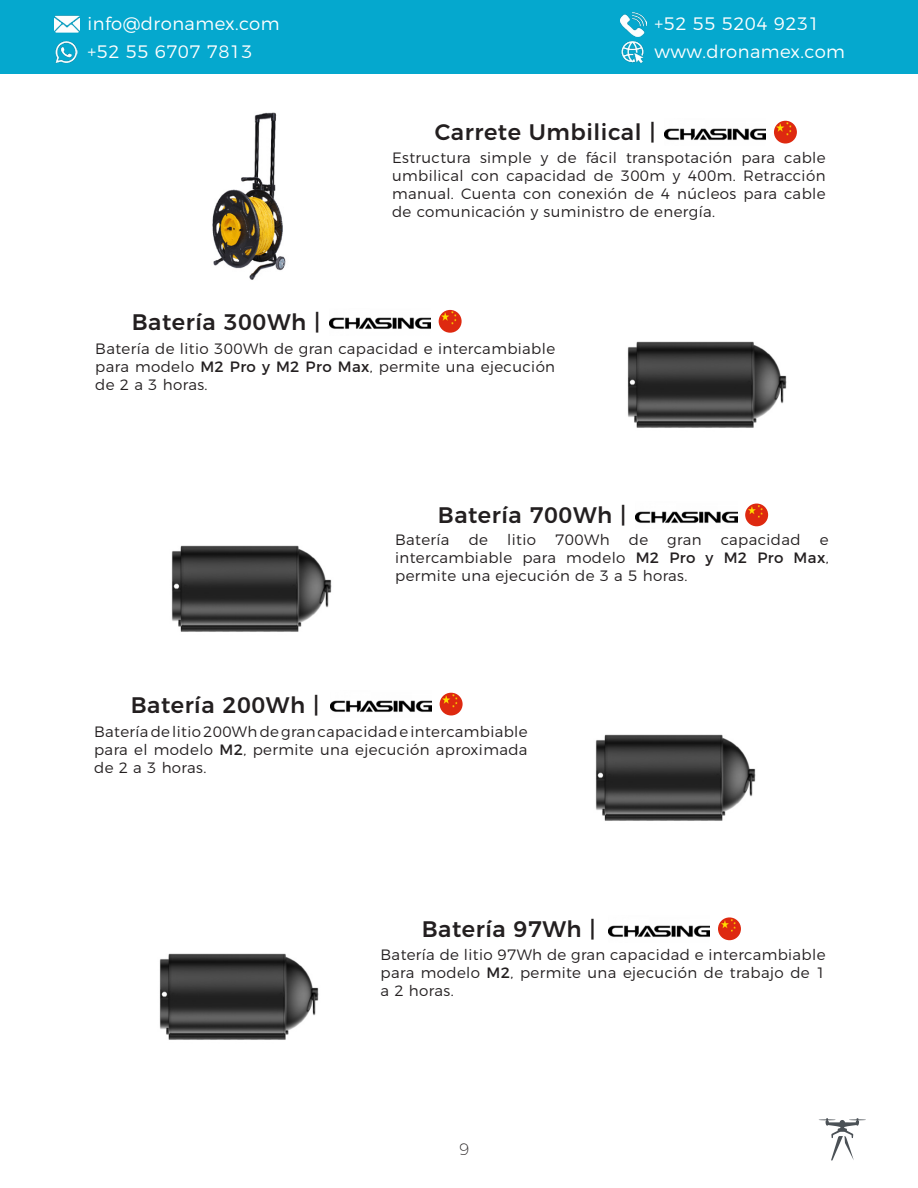
<style>
.page{position:relative;width:918px;height:1188px;background:#fff}
.page>*{position:absolute;margin:0;border:0;box-sizing:border-box;transform-origin:0 0}
.t1{font:500 22.5px "Montserrat";letter-spacing:.025em;color:#231f20}
.t2{font:300 18px "Montserrat";letter-spacing:.025em;color:#fff}
.t3{font:200 16.5px "Montserrat";color:#231f20}
.t4{font:300 15px/18px "Montserrat";letter-spacing:.025em;color:#231f20;text-align:justify}
.s1{font-weight:400}
</style>
<div class="page">
<div style="left:1px;top:0;width:917px;height:74px;background:#05a8ce"></div>
<img style="left:54px;top:15px;width:26px;height:18px">
<img style="left:621px;top:41px;width:23px;height:22px">
<img style="left:620px;top:13px;width:26px;height:23px">
<img style="left:55px;top:41px;width:22px;height:22px">
<svg style="left:819px;top:1118px;width:47px;height:42px"></svg>
<img style="left:664px;top:128px;width:102px;height:12px">
<img style="left:774px;top:121px;width:23px;height:23px;border-radius:11px">
<img style="left:329px;top:317px;width:102px;height:12px">
<img style="left:439px;top:310px;width:23px;height:23px;border-radius:11px">
<img style="left:636px;top:511px;width:101px;height:12px">
<img style="left:745px;top:504px;width:23px;height:22px;border-radius:11px">
<img style="left:330px;top:700px;width:102px;height:12px">
<img style="left:440px;top:693px;width:23px;height:22px;border-radius:11px">
<img style="left:608px;top:925px;width:102px;height:12px">
<img style="left:718px;top:917px;width:23px;height:23px;border-radius:11px">
<img style="left:212px;top:112px;width:74px;height:168px">
<img style="left:627px;top:341px;width:160px;height:87px">
<img style="left:171px;top:545px;width:161px;height:87px">
<img style="left:159px;top:953px;width:160px;height:87px">
<img style="left:595px;top:734px;width:161px;height:87px">
<p class="t2" style="left:88px;top:10px;width:194px">info@dronamex.com</p>
<p class="t2" style="left:655px;top:10px;width:167px">+52 55 5204 9231</p>
<p class="t2" style="left:88px;top:38px;width:167px">+52 55 6707 7813</p>
<p class="t2" style="left:655px;top:38px;width:192px">www.dronamex.com</p>
<p class="t1" style="left:435px;top:114px;width:222px">Carrete Umbilical |</p>
<p class="t4" style="left:392px;top:147px;width:435px">Estructura simple y de fácil transpotación para cable umbilical con capacidad de 300m y 400m. Retracción manual. Cuenta con conexión de 4 núcleos para cable de comunicación y suministro de energía.</p>
<p class="t1" style="left:132px;top:304px;width:190px">Batería 300Wh |</p>
<p class="t4" style="left:95px;top:339px;width:461px">Batería de litio 300Wh de gran capacidad e intercambiable para modelo <span class="s1">M2 Pro y M2 Pro Max</span>, permite una ejecución de 2 a 3 horas.</p>
<p class="t1" style="left:438px;top:497px;width:190px">Batería 700Wh |</p>
<p class="t4" style="left:395px;top:530px;width:56px">Batería</p>
<p class="t4" style="left:469px;top:530px;width:21px">de</p>
<p class="t4" style="left:507px;top:530px;width:30px">litio</p>
<p class="t4" style="left:555px;top:530px;width:56px">700Wh</p>
<p class="t4" style="left:629px;top:530px;width:21px">de</p>
<p class="t4" style="left:667px;top:530px;width:36px">gran</p>
<p class="t4" style="left:721px;top:530px;width:81px">capacidad</p>
<p class="t4" style="left:395px;top:530px;width:435px;text-indent:425px">e intercambiable para modelo <span class="s1">M2 Pro y M2 Pro Max</span>, permite una ejecución de 3 a 5 horas.</p>
<p class="t1" style="left:131px;top:687px;width:190px">Batería 200Wh |</p>
<p class="t4" style="left:94px;top:721px;width:435px">Batería de litio 200Wh de gran capacidad e intercambiable para el modelo <span class="s1">M2</span>, permite una ejecución aproximada de 2 a 3 horas.</p>
<p class="t1" style="left:422px;top:911px;width:176px">Batería 97Wh |</p>
<p class="t4" style="left:381px;top:944px;width:447px">Batería de litio 97Wh de gran capacidad e intercambiable para modelo <span class="s1">M2</span>, permite una ejecución de trabajo de 1 a 2 horas.</p>
<p class="t3" style="left:459px;top:1137px;width:12px">9</p>
</div>
